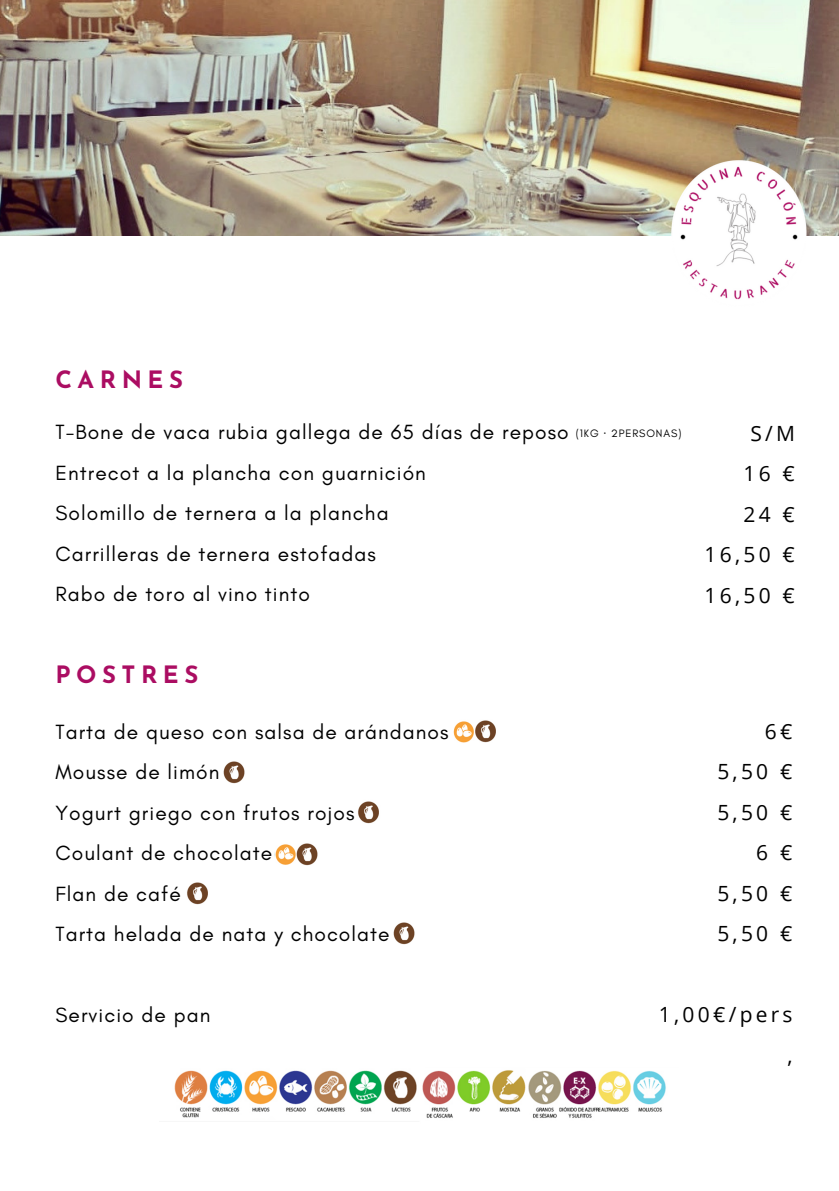
<style>
.page{position:relative;width:839px;height:1191px;background:#fff}
.page>*{position:absolute;margin:0;border:0;box-sizing:border-box;transform-origin:0 0}
.t1{font:700 24px "Josefin Sans";letter-spacing:.23em;color:#ab0d62}
.t2{font:21px/40.4px "Glacial Indifference";letter-spacing:.05em;color:#000}
.t3{font:21px/40.4px "Open Sans";letter-spacing:.155em;color:#000;text-align:right}
.t4{font:11px "Glacial Indifference";letter-spacing:.08em;color:#000}
.s1{font-family:"Noto Sans"}
</style>
<div class="page">
<img style="left:174px;top:1070px;width:492px;height:48px">
<img style="left:0;top:0;width:838px;height:236px">
<img style="left:654px;top:141px;width:165px;height:159px">
<img style="left:453px;top:720px;width:43px;height:22px">
<img style="left:358px;top:801px;width:21px;height:22px">
<img style="left:275px;top:843px;width:43px;height:22px">
<img style="left:223px;top:761px;width:22px;height:22px">
<img style="left:187px;top:882px;width:21px;height:22px">
<img style="left:393px;top:922px;width:22px;height:22px">
<h1 class="t1" style="left:55px;top:370px;width:129px">CARNES</h1>
<h3 class="t2" style="left:55px;top:412px;width:514px">T-Bone de vaca rubia gallega de 65 días de reposo Entrecot a la plancha con guarnición<br>Solomillo de ternera a la plancha<br>Carrilleras de ternera estofadas<br>Rabo de toro al vino tinto</h3>
<p class="t3" style="left:704px;top:412px;width:92px">S/M<br>16 €<br>24 €<br>16,50 €<br>16,50 €</p>
<h1 class="t4" style="left:575px;top:426px;width:107px">(1KG <span class="s1">·</span> 2PERSONAS)</h1>
<h2 class="t1" style="left:55px;top:665px;width:144px">POSTRES</h2>
<p class="t2" style="left:55px;top:711px;width:394px">Tarta de queso con salsa de arándanos<br>Mousse de limón<br>Yogurt griego con frutos rojos<br>Coulant de chocolate<br>Flan de café<br>Tarta helada de nata y chocolate</p>
<h2 class="t2" style="left:55px;top:995px;width:156px">Servicio de pan</h2>
<h3 class="t3" style="left:717px;top:710px;width:77px">6€<br>5,50 €<br>5,50 €<br>6 €<br>5,50 €<br>5,50 €</h3>
<h3 class="t3" style="left:659px;top:994px;width:135px">1,00€/pers ,</h3>
</div>
